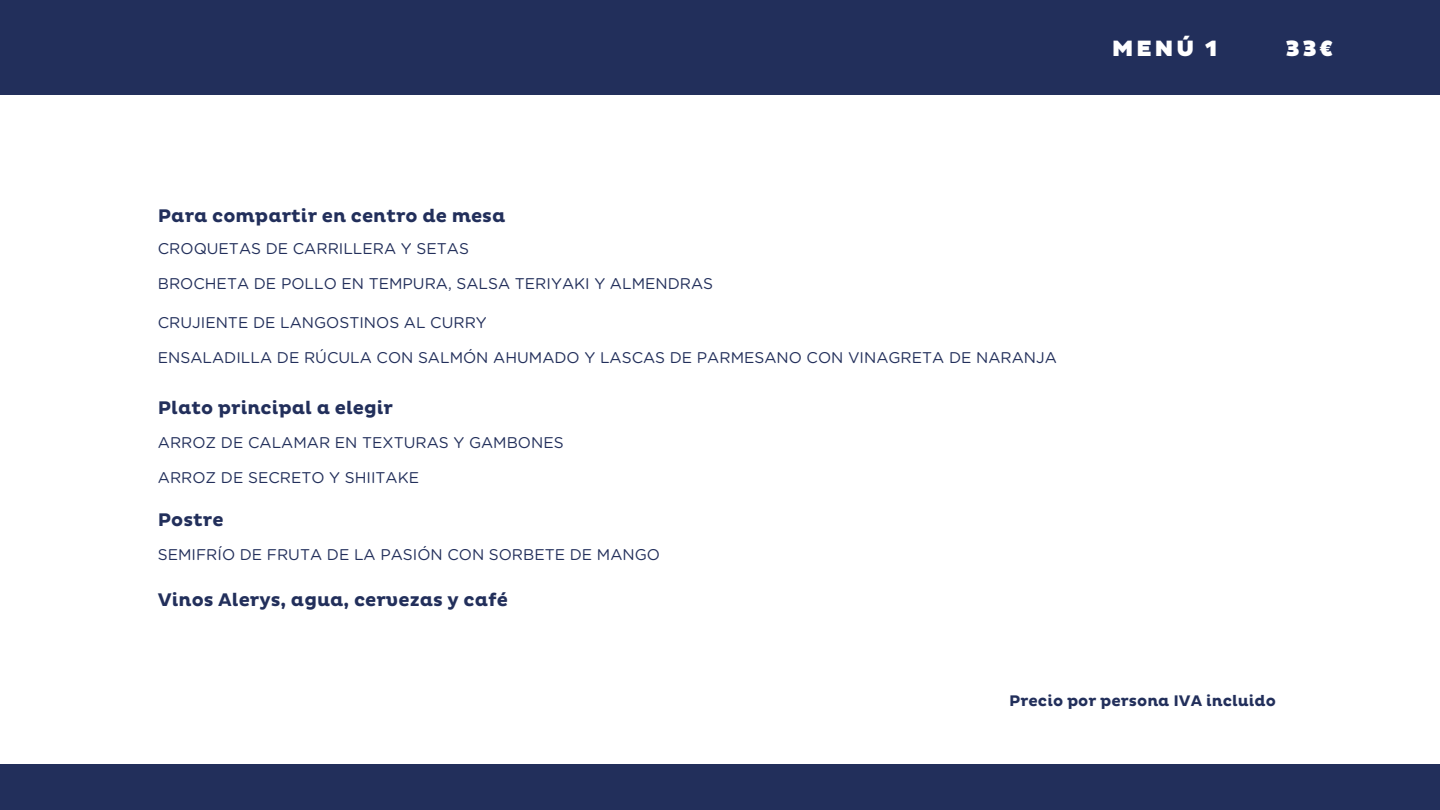
<style>
.page{position:relative;width:1440px;height:810px;background:#fff}
.page>*{position:absolute;margin:0;border:0;box-sizing:border-box;transform-origin:0 0}
.t1{font:900 22.6px "Pluto";letter-spacing:.11em;color:#fff}
.t2{font:700 18.6px "Pluto";color:#222f5b}
.t3{font:700 15.6px "Pluto";color:#222f5b}
.t4{font:15.5px "Gotham Rounded";color:#222f5b}
</style>
<div class="page">
<div style="left:0;top:0;width:1440px;height:94px;background:#222f5b"></div>
<div style="left:0;top:764px;width:1440px;height:46px;background:#222f5b"></div>
<p class="t1" style="left:1112px;top:35px;width:107px">MENÚ 1</p>
<p class="t1" style="left:1285px;top:35px;width:49px">33€</p>
<p class="t2" style="left:158px;top:205px;width:349px">Para compartir en centro de mesa</p>
<p class="t4" style="left:158px;top:242px;width:313px">CROQUETAS DE CARRILLERA Y SETAS</p>
<p class="t4" style="left:158px;top:277px;width:557px">BROCHETA DE POLLO EN TEMPURA, SALSA TERIYAKI Y ALMENDRAS</p>
<p class="t4" style="left:158px;top:315px;width:330px">CRUJIENTE DE LANGOSTINOS AL CURRY</p>
<p class="t4" style="left:158px;top:350px;width:901px">ENSALADILLA DE RÚCULA CON SALMÓN AHUMADO Y LASCAS DE PARMESANO CON VINAGRETA DE NARANJA</p>
<p class="t2" style="left:158px;top:397px;width:237px">Plato principal a elegir</p>
<p class="t4" style="left:158px;top:435px;width:407px">ARROZ DE CALAMAR EN TEXTURAS Y GAMBONES</p>
<p class="t4" style="left:158px;top:470px;width:263px">ARROZ DE SECRETO Y SHIITAKE</p>
<p class="t2" style="left:158px;top:509px;width:67px">Postre</p>
<p class="t4" style="left:158px;top:548px;width:504px">SEMIFRÍO DE FRUTA DE LA PASIÓN CON SORBETE DE MANGO</p>
<p class="t2" style="left:158px;top:589px;width:352px">Vinos Alerys, agua, cervezas y café</p>
<p class="t3" style="left:1009px;top:691px;width:268px">Precio por persona IVA incluido</p>
</div>
